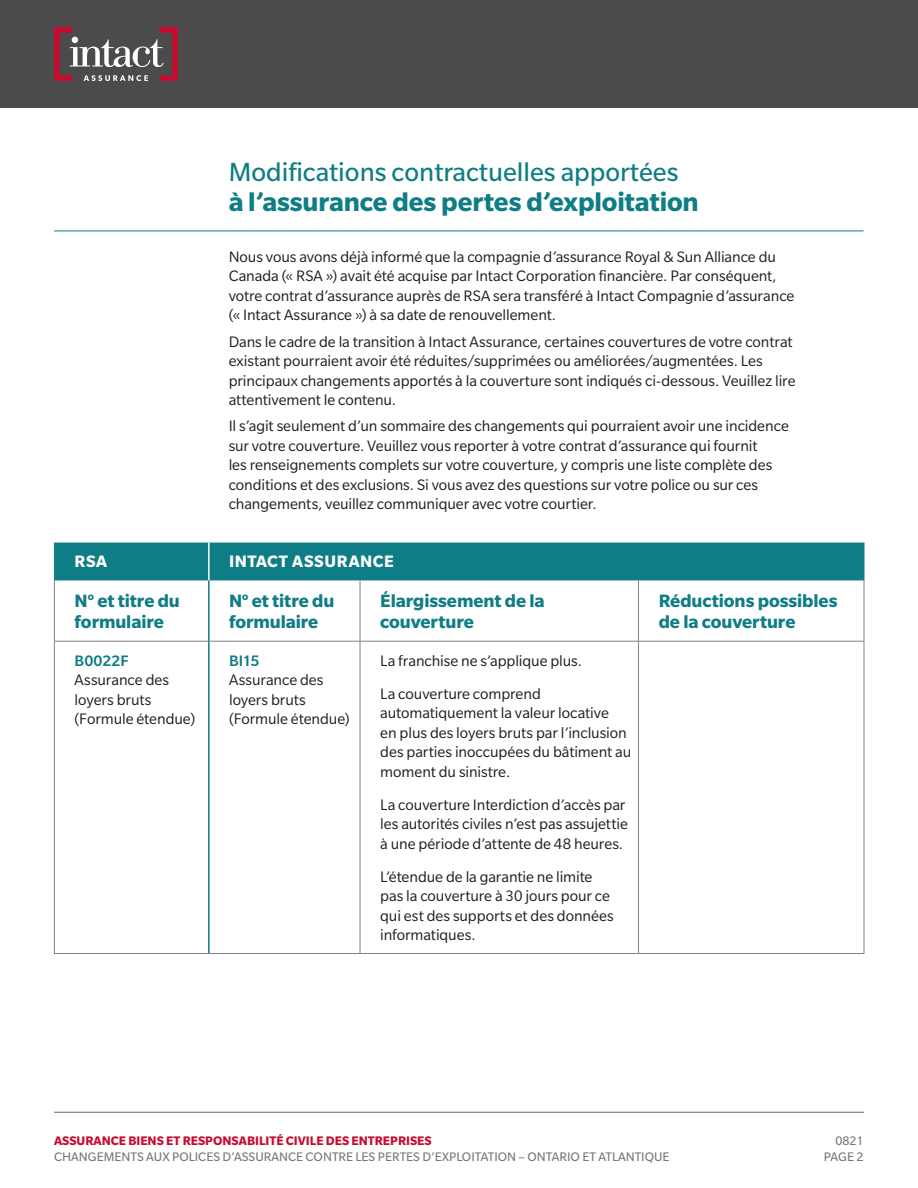
<style>
.page{position:relative;width:918px;height:1188px;background:#fff}
.page>*{position:absolute;margin:0;border:0;box-sizing:border-box;transform-origin:0 0}
.t1{font:28.5px "Slate Std";color:#0f7d85}
.Display{font:700 28.5px "Slate Std";letter-spacing:-.005em;color:#0f7d85}
.t2{font:700 19.5px/21px "Slate Std";letter-spacing:-.005em;color:#0f7d85}
.t3{font:700 18px "Slate Std";letter-spacing:.03em;color:#fff}
.Body{font:16.5px/19.5px "Slate Std";letter-spacing:-.005em;color:#1e1e1e}
.Body__Table{font:16.5px/19.5px "Slate Std";letter-spacing:-.005em;color:#1e1e1e}
.t4{font:13.5px/16.2px "Slate Std";color:#787878;text-align:right}
.t5{font:700 13.5px "Slate Std";color:#c60c30}
.s1{font-weight:500;color:#0f7d85}
</style>
<div class="page">
<div style="left:0;top:0;width:918px;height:108px;background:#4b4b4b"></div>
<hr style="left:54px;top:1112px;width:810px;height:1px;background:#666">
<svg style="left:54px;top:27px;width:124px;height:54px"></svg>
<div style="left:55px;top:543px;width:809px;height:37px;background:#0f7d85"></div>
<hr style="left:208px;top:543px;width:2px;height:37px;background:#fff">
<hr style="left:360px;top:580px;width:1px;height:61px;background:#808080">
<hr style="left:638px;top:580px;width:1px;height:61px;background:#808080">
<hr style="left:864px;top:580px;width:1px;height:61px;background:#808080">
<hr style="left:210px;top:641px;width:150px;height:1px;background:#808080">
<hr style="left:360px;top:641px;width:278px;height:1px;background:#808080">
<hr style="left:360px;top:642px;width:1px;height:311px;background:#808080">
<hr style="left:638px;top:641px;width:226px;height:1px;background:#808080">
<hr style="left:638px;top:642px;width:1px;height:311px;background:#808080">
<hr style="left:864px;top:642px;width:1px;height:311px;background:#808080">
<hr style="left:209px;top:953px;width:151px;height:1px;background:#808080">
<hr style="left:360px;top:953px;width:278px;height:1px;background:#808080">
<hr style="left:638px;top:953px;width:226px;height:1px;background:#808080">
<hr style="left:54px;top:580px;width:1px;height:61px;background:#808080">
<hr style="left:54px;top:641px;width:154px;height:1px;background:#808080">
<hr style="left:54px;top:642px;width:1px;height:311px;background:#808080">
<hr style="left:54px;top:953px;width:155px;height:1px;background:#808080">
<hr style="left:54px;top:543px;width:1px;height:37px;background:#0f7d85">
<hr style="left:864px;top:543px;width:1px;height:37px;background:#0f7d85">
<hr style="left:208px;top:580px;width:2px;height:61px;background:#0f7d85">
<hr style="left:208px;top:641px;width:2px;height:312px;background:#0f7d85">
<hr style="left:54px;top:231px;width:154px;height:1px;background:#0f7d85">
<hr style="left:208px;top:231px;width:656px;height:1px;background:#0f7d85">
<p class="t1" style="left:229px;top:157px;width:451px">Modifications contractuelles apportées</p>
<p class="Display" style="left:229px;top:186px;width:472px">à l’assurance des pertes d’exploitation</p>
<p class="Body" style="left:229px;top:247px;width:567px">Nous vous avons déjà informé que la compagnie d’assurance Royal &amp; Sun Alliance du Canada (« RSA ») avait été acquise par Intact Corporation financière. Par conséquent, votre contrat d’assurance auprès de RSA sera transféré à Intact Compagnie d’assurance (« Intact Assurance ») à sa date de renouvellement.</p>
<p class="Body" style="left:229px;top:332px;width:568px">Dans le cadre de la transition à Intact Assurance, certaines couvertures de votre contrat existant pourraient avoir été réduites/supprimées ou améliorées/augmentées. Les principaux changements apportés à la couverture sont indiqués ci-dessous. Veuillez lire attentivement le contenu.</p>
<p class="Body" style="left:229px;top:416px;width:562px">Il s’agit seulement d’un sommaire des changements qui pourraient avoir une incidence sur votre couverture. Veuillez vous reporter à votre contrat d’assurance qui fournit<br>les renseignements complets sur votre couverture, y compris une liste complète des conditions et des exclusions. Si vous avez des questions sur votre police ou sur ces changements, veuillez communiquer avec votre courtier.</p>
<h1 class="t3" style="left:75px;top:552px;width:34px">RSA</h1>
<h1 class="t3" style="left:229px;top:552px;width:166px">INTACT ASSURANCE</h1>
<h2 class="t2" style="left:75px;top:590px;width:107px">N<sup>o</sup> et titre du formulaire</h2>
<h2 class="t2" style="left:229px;top:590px;width:107px">N<sup>o</sup> et titre du formulaire</h2>
<h2 class="t2" style="left:380px;top:590px;width:166px">Élargissement de la couverture</h2>
<h2 class="t2" style="left:659px;top:590px;width:180px">Réductions possibles de la couverture</h2>
<p class="Body__Table" style="left:75px;top:650px;width:122px"><span class="s1">B0022F<br></span>Assurance des loyers bruts (Formule étendue)</p>
<p class="Body__Table" style="left:229px;top:650px;width:122px"><span class="s1">BI15<br></span>Assurance des loyers bruts (Formule étendue)</p>
<p class="Body__Table" style="left:380px;top:650px;width:203px">La franchise ne s’applique plus.</p>
<p class="Body__Table" style="left:380px;top:683px;width:253px">La couverture comprend automatiquement la valeur locative<br>en plus des loyers bruts par l’inclusion des parties inoccupées du bâtiment au moment du sinistre.</p>
<p class="Body__Table" style="left:380px;top:794px;width:249px">La couverture Interdiction d’accès par les autorités civiles n’est pas assujettie à une période d’attente de 48 heures.</p>
<p class="Body__Table" style="left:380px;top:866px;width:235px">L’étendue de la garantie ne limite pas la couverture à 30 jours pour ce qui est des supports et des données informatiques.</p>
<p class="t5" style="left:54px;top:1133px;width:379px">ASSURANCE BIENS ET RESPONSABILITÉ CIVILE DES ENTREPRISES</p>
<p class="t4" style="left:54px;top:1149px;width:617px">CHANGEMENTS AUX POLICES D’ASSURANCE CONTRE LES PERTES D’EXPLOITATION – ONTARIO ET ATLANTIQUE</p>
<p class="t4" style="left:824px;top:1132px;width:41px">0821<br>PAGE 2</p>
</div>
